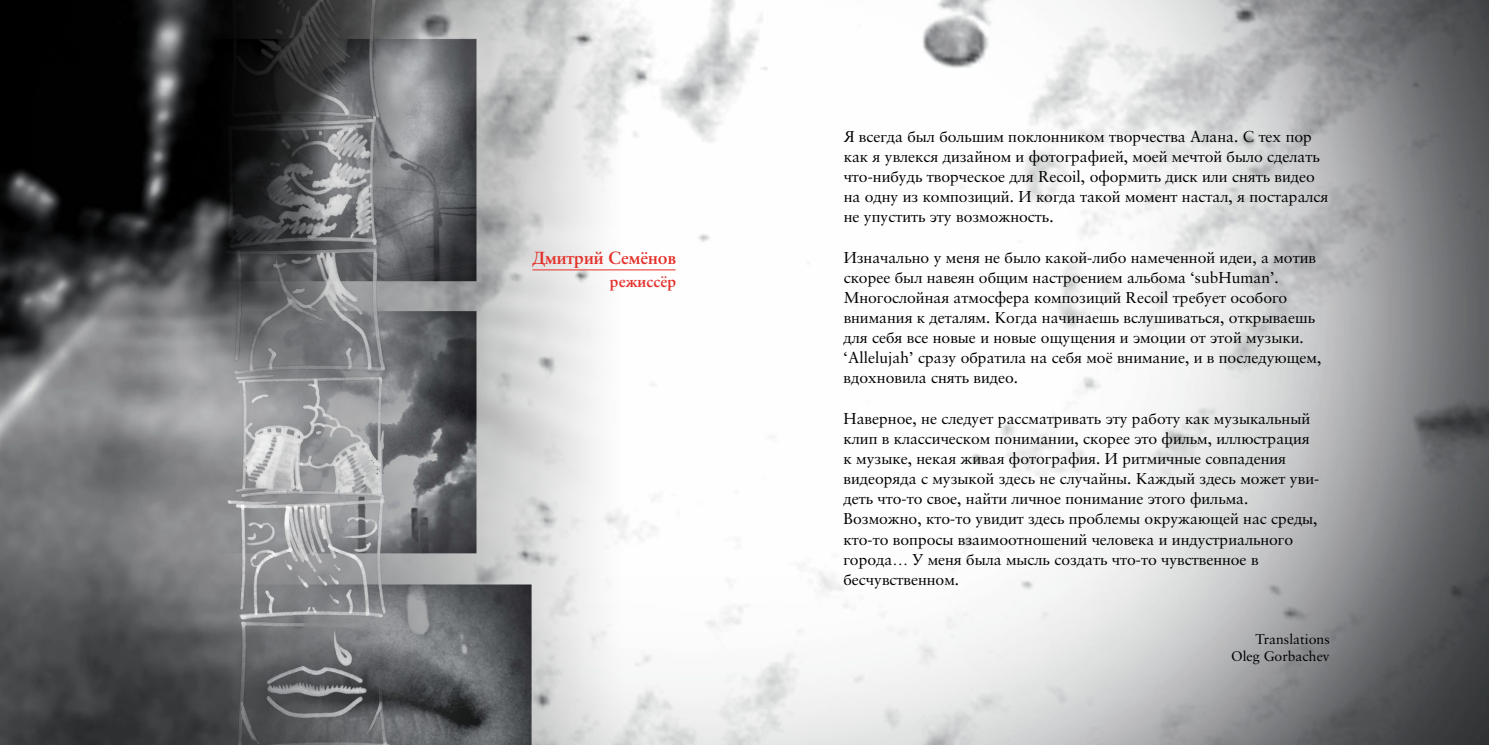
<style>
.page{position:relative;width:1489px;height:745px;background:#fff}
.page>*{position:absolute;margin:0;border:0;box-sizing:border-box;transform-origin:0 0}
.t1{font:700 17.5px "Sabon Cyr";letter-spacing:-.015em;color:#e33029}
.t2{font:15.75px/20.1px "Sabon Cyr";letter-spacing:-.05em;color:#000}
.t3{font:700 15.75px "Sabon Cyr";letter-spacing:-.125em;color:#e33029}
.t4{font:14px/17.8px "Sabon Cyr";letter-spacing:-2.36em;color:#000;text-align:right}
</style>
<div class="page">
<img style="left:0;top:0;width:1488px;height:744px">
<hr style="left:532px;top:269px;width:143px;height:1px;background:#e33029">
<p class="t1" style="left:532px;top:251px;width:147px">Д митрий С емёнов</p>
<p class="t3" style="left:610px;top:275px;width:68px">реж иссёр</p>
<p class="t2" style="left:843px;top:128px;width:487px">Я всегда был больш им поклонником творчества А лана.С тех пор как я увлекся дизайном и ф отограф ией,моей мечтой было сделать что-нибудь творческое для Recoil,оф ормить диск или снять видео на одну изкомпозиций.И когда такой момент настал,я постарался не упустить эту возмож ность.</p>
<p class="t2" style="left:843px;top:248px;width:501px">И значально у меня не было какой-либо намеченной идеи,а мотив скорее был навеян общ им настроением альбома ‘subHuman’.<br>М ногослойная атмосф ера композиций Reсoilтребует особого внимания к деталям .К огда начинаеш ь вслуш иваться,открываеш ь для себя все новые и новые ощ ущ ения и эмоции от этой музыки. ‘Allelujah’сразу обратила на себя моё внимание,и в последую щ ем, вдохновила снять видео.</p>
<p class="t2" style="left:843px;top:409px;width:503px">Н аверное,не следует рассматривать эту работу как музыкальный клип в классическом понимании,скорее это ф ильм,иллю страция<br>к музыке,некая ж ивая ф отограф ия.И ритмичные совпадения видеоряда с музыкой здесь не случайны .К аж дый здесь мож ет уви&shy;деть что-то свое,найти личное понимание этого ф ильма.<br>Возмож но,кто-то увидит здесь проблемы окруж аю щ ей нас среды, кто-то вопросы взаимоотнош ений человека и индустриального города… У меня была мысль создать что-то чувственное в бесчувственном .</p>
<p class="t4" style="left:1242px;top:630px;width:124px">Translations legGorbachev</p>
<p class="t4" style="left:1230px;top:648px;width:71px">O</p>
</div>
